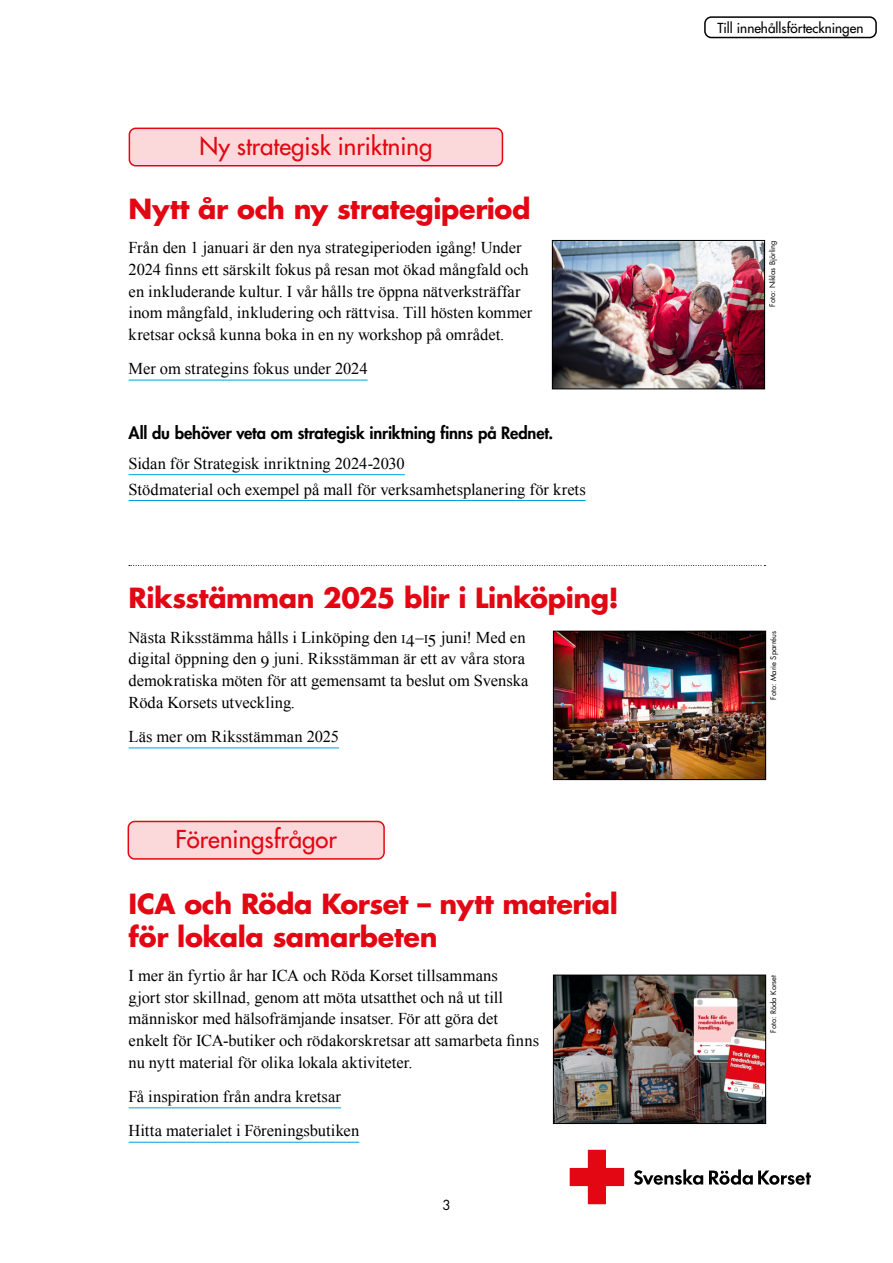
<style>
.page{position:relative;width:893px;height:1263px;background:#fff}
.page>*{position:absolute;margin:0;border:0;box-sizing:border-box;transform-origin:0 0}
.t1{font:700 27px/32.4px "Futura Std";letter-spacing:-.015em;color:#e30613}
.t2{font:500 24px "Futura Std";color:#e30613}
.t3{font:16.5px/21.6px "Times New Roman";color:#000}
.t4{font:800 16.5px "Futura Std";letter-spacing:-.01em;color:#000}
.t5{font:500 13.5px "Futura Std";color:#000}
.t6{font:13.5px "Futura Std";color:#000}
.t7{font:7.5px "Futura Std";color:#000}
.s1{font-family:"Tymes Little Caps";font-size:17.25px}
</style>
<div class="page">
<svg style="left:570px;top:1150px;width:54px;height:54px"></svg>
<svg style="left:709px;top:1169px;width:102px;height:16px"></svg>
<svg style="left:634px;top:1169px;width:69px;height:16px"></svg>
<hr style="left:129px;top:380px;width:239px;height:1px;background:#009fe3">
<hr style="left:129px;top:474px;width:276px;height:1px;background:#009fe3">
<hr style="left:129px;top:500px;width:457px;height:1px;background:#009fe3">
<svg style="left:129px;top:565px;width:636px;height:1px"></svg>
<hr style="left:129px;top:747px;width:210px;height:1px;background:#009fe3">
<hr style="left:129px;top:1107px;width:212px;height:1px;background:#009fe3">
<hr style="left:129px;top:1142px;width:230px;height:1px;background:#009fe3">
<div style="left:704px;top:16px;width:173px;height:22px;border:2px solid #000;border-radius:6px"></div>
<div style="left:129px;top:128px;width:373px;height:38px;background:#fbd9da;border-radius:6px"></div>
<div style="left:129px;top:128px;width:374px;height:38px;border:2px solid #e30613;border-radius:6px"></div>
<div style="left:128px;top:821px;width:256px;height:38px;background:#fbd9da;border-radius:6px"></div>
<div style="left:128px;top:821px;width:257px;height:39px;border:2px solid #e30613;border-radius:6px"></div>
<img style="left:555px;top:977px;width:209px;height:145px">
<div style="left:553px;top:975px;width:213px;height:149px;border:1px solid #000"></div>
<img style="left:554px;top:242px;width:209px;height:145px">
<div style="left:552px;top:240px;width:213px;height:149px;border:1px solid #000"></div>
<img style="left:555px;top:633px;width:209px;height:145px">
<div style="left:553px;top:631px;width:213px;height:149px;border:1px solid #000"></div>
<h2 class="t2" style="left:199px;top:131px;width:234px">Ny strategisk inriktning</h2>
<h1 class="t1" style="left:129px;top:192px;width:403px">Nytt år och ny strategiperiod</h1>
<p class="t3" style="left:129px;top:237px;width:405px">Från den 1 januari är den nya strategiperioden igång! Under 2024 finns ett särskilt fokus på resan mot ökad mångfald och en inkluderande kultur. I vår hålls tre öppna nätverksträffar inom mångfald, inkludering och rättvisa. Till hösten kommer kretsar också kunna boka in en ny workshop på området.</p>
<p class="t3" style="left:129px;top:357px;width:240px">Mer om strategins fokus under 2024</p>
<p class="t4" style="left:129px;top:422px;width:426px">All du behöver veta om strategisk inriktning finns på Rednet.</p>
<p class="t3" style="left:129px;top:450px;width:459px;line-height:25.8px">Sidan för Strategisk inriktning 2024-2030<br>Stödmaterial och exempel på mall för verksamhetsplanering för krets</p>
<h1 class="t1" style="left:129px;top:582px;width:492px">Riksstämman 2025 blir i Linköping!</h1>
<p class="t3" style="left:129px;top:626px;width:401px">Nästa Riksstämma hålls i Linköping den <span class="s1">14</span>–<span class="s1">15</span> juni! Med en digital öppning den <span class="s1">9</span> juni. Riksstämman är ett av våra stora demokratiska möten för att gemensamt ta beslut om Svenska Röda Korsets utveckling.</p>
<p class="t3" style="left:129px;top:725px;width:212px">Läs mer om Riksstämman 2025</p>
<h2 class="t2" style="left:176px;top:824px;width:163px">Föreningsfrågor</h2>
<h1 class="t1" style="left:129px;top:888px;width:491px">ICA och Röda Korset – nytt material för lokala samarbeten</h1>
<p class="t3" style="left:129px;top:964px;width:412px">I mer än fyrtio år har ICA och Röda Korset tillsammans<br>gjort stor skillnad, genom att möta utsatthet och nå ut till människor med hälsofrämjande insatser. För att göra det enkelt för ICA-butiker och rödakorskretsar att samarbeta finns nu nytt material för olika lokala aktiviteter.</p>
<p class="t3" style="left:129px;top:1079px;width:232px;line-height:34.3px">Få inspiration från andra kretsar<br>Hitta materialet i Föreningsbutiken</p>
<p class="t6" style="left:442px;top:1197px;width:10px">3</p>
<p class="t5" style="left:718px;top:19px;width:147px">Till innehållsförteckningen</p>
<p class="t7" style="left:768px;top:307px;width:68px;rotate:-90deg">Foto: Niklas Björling</p>
<p class="t7" style="left:769px;top:700px;width:70px;rotate:-90deg">Foto: Marie Sparréus</p>
<p class="t7" style="left:769px;top:1032px;width:59px;rotate:-90deg">Foto: Röda Korset</p>
</div>
